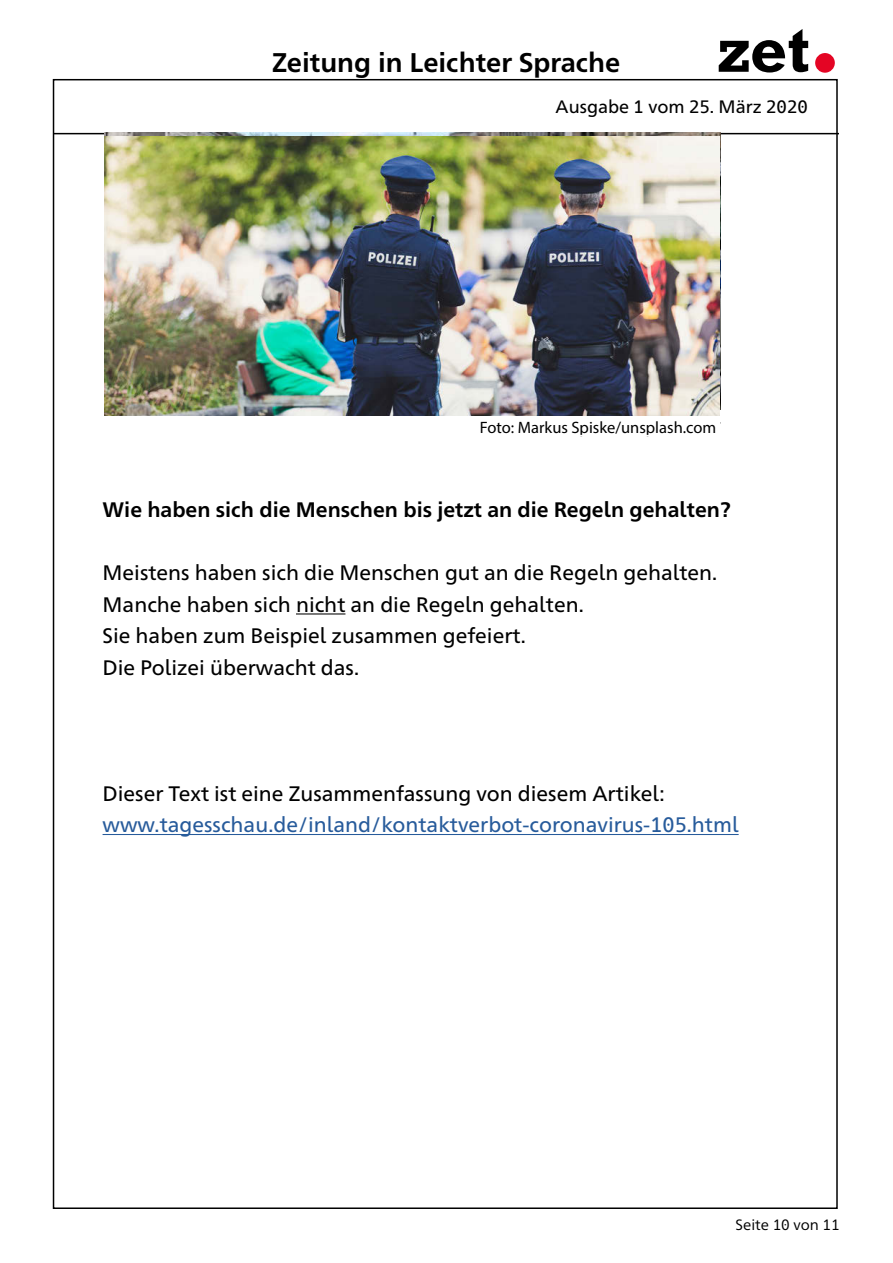
<style>
.page{position:relative;width:893px;height:1263px;background:#fff}
.page>*{position:absolute;margin:0;border:0;box-sizing:border-box;transform-origin:0 0}
.t1{font:700 60.3px "Rockwell";color:#000}
.t2{font:700 27px "Frutiger Neue 1450 Pro";color:#000}
.t3{font:21px/31.5px "Frutiger Neue 1450 Pro";color:#000}
.t4{font:21px "Frutiger Neue 1450 Pro";color:#275b9b}
.t5{font:700 21px "Frutiger Neue 1450 Pro";color:#000}
.t6{font:18px "Frutiger Neue 1450 Pro";color:#000}
.t7{font:16.5px "Myriad Pro";color:#000}
.t8{font:15px "Frutiger Neue 1450 Pro";color:#000}
.t9{font:15px "Frutiger Neue 1450 Pro";color:#000}
</style>
<div class="page">
<hr style="left:54px;top:133px;width:785px;height:1px;background:#000">
<div style="left:815px;top:53px;width:20px;height:20px;background:#e40524;border-radius:50%"></div>
<hr style="left:296px;top:613px;width:49px;height:1px;background:#000">
<hr style="left:103px;top:834px;width:636px;height:1px;background:#275b9b">
<img style="left:104px;top:136px;width:616px;height:280px">
<p class="t2" style="left:272px;top:43px;width:350px">Zeitung in Leichter Sprache</p>
<h1 class="t1" style="left:717px;top:11px;width:95px">zet</h1>
<p class="t6" style="left:556px;top:94px;width:254px">Ausgabe 1 vom 25. März 2020</p>
<p class="t8" style="left:579px;top:414px;width:143px">Foto: Berliner Kurier</p>
<p class="t7" style="left:480px;top:417px;width:238px">Foto: Markus Spiske/unsplash.com</p>
<p class="t5" style="left:103px;top:495px;width:630px">Wie haben sich die Menschen bis jetzt an die Regeln gehalten?</p>
<p class="t3" style="left:103px;top:556px;width:616px">Meistens haben sich die Menschen gut an die Regeln gehalten.<br>Manche haben sich nicht an die Regeln gehalten.<br>Sie haben zum Beispiel zusammen gefeiert.<br>Die Polizei überwacht das.</p>
<p class="t3" style="left:103px;top:776px;width:564px">Dieser Text ist eine Zusammenfassung von diesem Artikel:</p>
<p class="t4" style="left:103px;top:809px;width:638px">www.tagesschau.de/inland/kontaktverbot-coronavirus-105.html</p>
<p class="t9" style="left:736px;top:1213px;width:106px">Seite 10 von 11</p>
</div>
